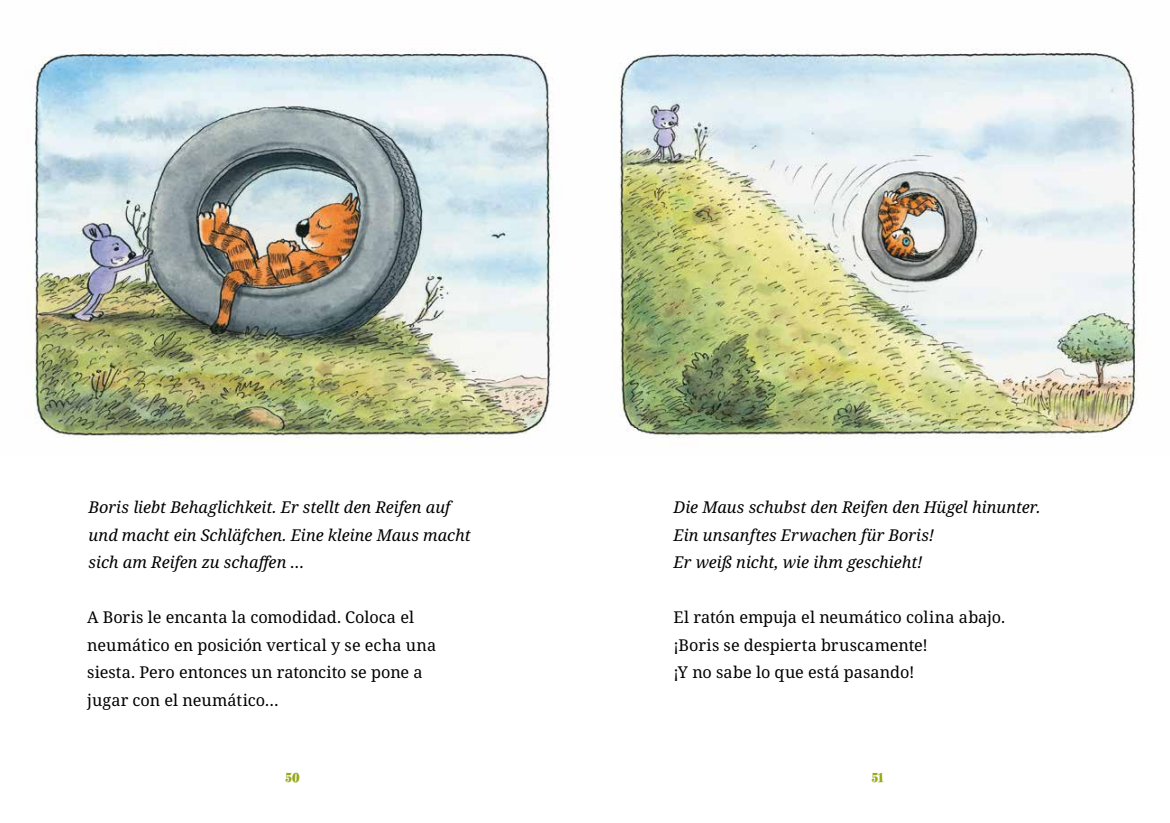
<style>
.page{position:relative;width:1170px;height:823px;background:#fff}
.page>*{position:absolute;margin:0;border:0;box-sizing:border-box;transform-origin:0 0}
.t1{font:17.5px "Spumoni LP Std";color:#97a719}
.t2{font:16.25px/27.5px "Noto Serif";color:#000}
.t3{font:italic 16.25px/27.5px "Noto Serif";color:#000}
</style>
<div class="page">
<img style="left:34px;top:49px;width:1104px;height:390px">
<p class="t3" style="left:89px;top:493px;width:383px">Boris liebt Behaglichkeit. Er stellt den Reifen auf und macht ein Schläfchen. Eine kleine Maus macht sich am Reifen zu schaffen …</p>
<p class="t3" style="left:673px;top:493px;width:368px">Die Maus schubst den Reifen den Hügel hinunter.<br>Ein unsanftes Erwachen für Boris!<br>Er weiß nicht, wie ihm geschieht!</p>
<p class="t2" style="left:87px;top:603px;width:350px">A Boris le encanta la comodidad. Coloca el neumático en posición vertical y se echa una siesta. Pero entonces un ratoncito se pone a jugar con el neumático…</p>
<p class="t2" style="left:673px;top:603px;width:333px">El ratón empuja el neumático colina abajo. ¡Boris se despierta bruscamente!<br>¡Y no sabe lo que está pasando!</p>
<p class="t1" style="left:285px;top:768px;width:16px">50</p>
<p class="t1" style="left:871px;top:768px;width:14px">51</p>
</div>
